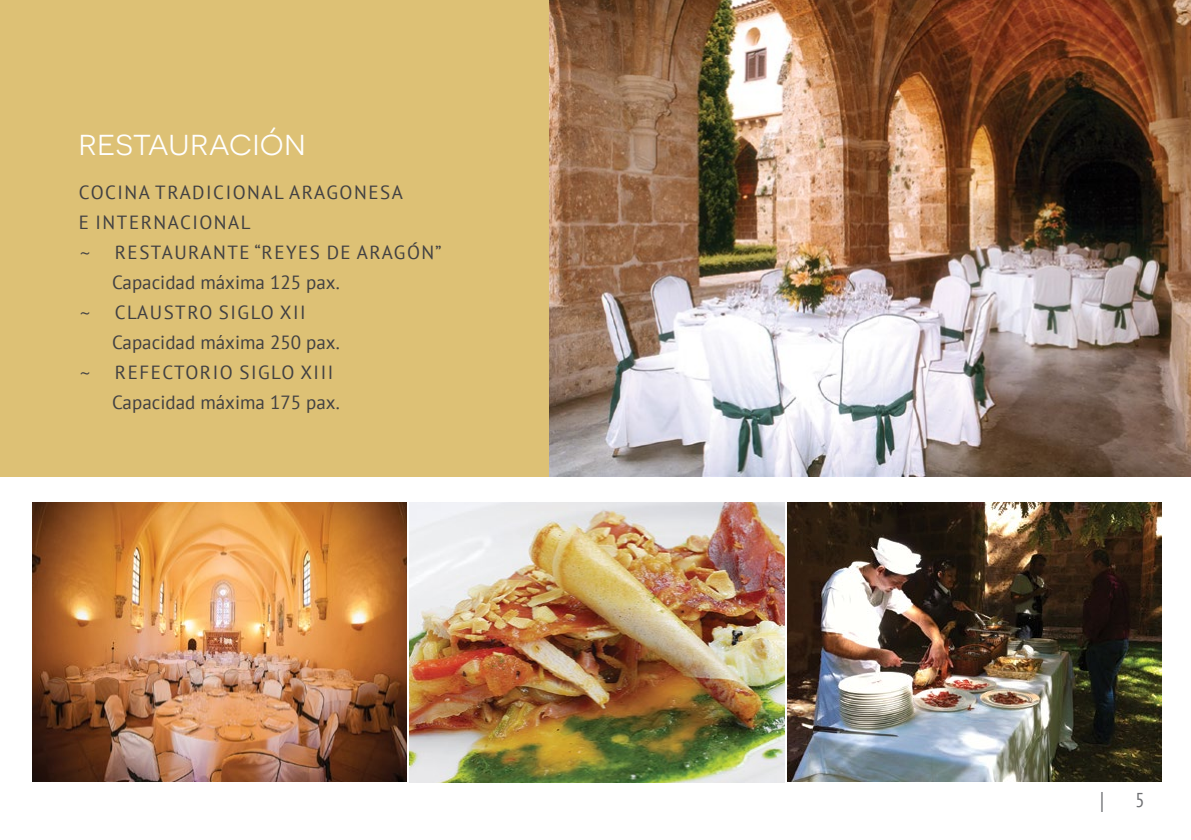
<style>
.page{position:relative;width:1191px;height:840px;background:#fff}
.page>*{position:absolute;margin:0;border:0;box-sizing:border-box;transform-origin:0 0}
.t1{font:36px "Novecentosanswide";color:#fff}
.t2{font:20px "Minion Pro";color:#6d6e71}
.t3{font:condensed 20px "PT Sans";color:#6d6e71}
.t4{font:19px "PT Sans";letter-spacing:.08em;color:#414042}
.t5{font:19px/30px "PT Sans";color:#414042}
.s1{font-family:"Avenir"}
</style>
<div class="page">
<img style="left:787px;top:502px;width:374px;height:279px">
<img style="left:410px;top:502px;width:374px;height:279px">
<img style="left:32px;top:502px;width:374px;height:279px">
<img style="left:549px;top:0;width:642px;height:476px">
<div style="left:0;top:0;width:549px;height:476px;background:#ddc175"></div>
<h1 class="t1" style="left:78px;top:121px;width:230px">restauración</h1>
<p class="t4" style="left:79px;top:180px;width:325px">COCINA TRADICIONAL ARAGONESA</p>
<p class="t4" style="left:79px;top:210px;width:173px">E INTERNACIONAL</p>
<p class="t4" style="left:79px;top:240px;width:364px"><span class="s1">~</span> RESTAURANTE “REYES DE ARAGÓN”</p>
<p class="t5" style="left:112px;top:266px;width:229px">CAPACIDAD MÁXIMA 125 PAX.</p>
<p class="t4" style="left:79px;top:300px;width:220px"><span class="s1">~</span> CLAUSTRO SIGLO XII</p>
<p class="t5" style="left:112px;top:326px;width:229px">CAPACIDAD MÁXIMA 250 PAX.</p>
<p class="t4" style="left:79px;top:360px;width:84px"><span class="s1">~</span> REFECT</p>
<p class="t5" style="left:112px;top:356px;width:229px;text-indent:73px">ORIO SIGLO XIII<br>CAPACIDAD MÁXIMA 175 PAX.</p>
<p class="t2" style="left:1099px;top:787px;width:7px">|</p>
<p class="t3" style="left:1135px;top:787px;width:10px">5</p>
</div>
